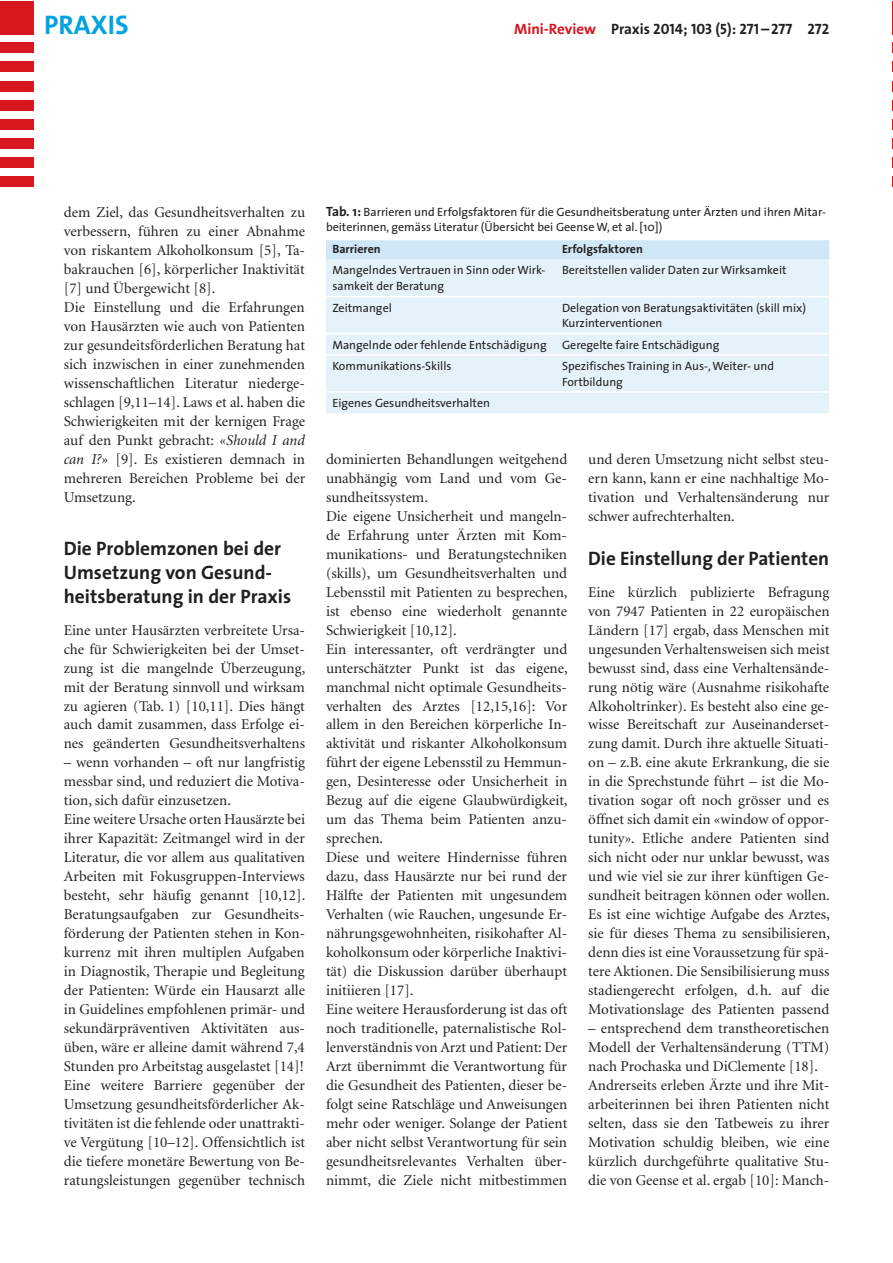
<style>
.page{position:relative;width:893px;height:1263px;background:#fff}
.page>*{position:absolute;margin:0;border:0;box-sizing:border-box;transform-origin:0 0}
.t1{font:700 27px "The Sans B W7";color:#00a2df}
.t2{font:700 19.5px/24px "The Sans";color:#231f20}
.t3{font:15px/18.9px "Minion";color:#231f20}
.t4{font:15px "The Sans Bold Caps";color:#231f20}
.t5{font:12px/15.8px "The Sans";color:#231f20}
.t6{font:700 12px "The Sans";color:#231f20}
.s1{font-family:"The Sans B W7";font-weight:700;color:#d7171f}
.s2{font-family:"The Sans B W7";font-weight:700}
.s3{font-style:italic}
.s4{font-weight:700;font-size:13.5px}
</style>
<div class="page">
<div style="left:0;top:1px;width:34px;height:33px;background:#d8171f"></div>
<div style="left:0;top:43px;width:34px;height:10px;background:#d8171f"></div>
<div style="left:0;top:62px;width:34px;height:10px;background:#d8171f"></div>
<div style="left:0;top:81px;width:34px;height:10px;background:#d8171f"></div>
<div style="left:0;top:100px;width:34px;height:11px;background:#d8171f"></div>
<div style="left:0;top:119px;width:34px;height:11px;background:#d8171f"></div>
<div style="left:0;top:138px;width:34px;height:11px;background:#d8171f"></div>
<div style="left:0;top:157px;width:34px;height:11px;background:#d8171f"></div>
<div style="left:0;top:176px;width:34px;height:11px;background:#d8171f"></div>
<svg style="left:326px;top:240px;width:503px;height:20px;background:#d0e7f7"></svg>
<div style="left:326px;top:260px;width:503px;height:153px;background:#e6f2fa"></div>
<hr style="left:326px;top:391px;width:503px;height:2px;background:#fff">
<hr style="left:326px;top:296px;width:503px;height:1px;background:#fff">
<hr style="left:326px;top:333px;width:503px;height:1px;background:#fff">
<hr style="left:326px;top:354px;width:503px;height:2px;background:#fff">
<h1 class="t1" style="left:44px;top:8px;width:86px">PRAXIS</h1>
<p class="t4" style="left:514px;top:17px;width:316px"><span class="s1">Mini-Review</span> <span class="s2">Praxis</span> 2014<span class="s2">;</span> 103 (5)<span class="s2">:</span> 271 <span class="s2">–</span> 277 272</p>
<p class="t3" style="left:64px;top:203px;width:243px">dem Ziel, das Gesundheitsverhalten zu verbessern, führen zu einer Abnahme von riskantem Alkoholkonsum [5], Ta&shy;bakrauchen [6], körperlicher Inaktivität [7] und Übergewicht [8].<br>Die Einstellung und die Erfahrungen von Hausärzten wie auch von Patienten zur gesundeitsförderlichen Beratung hat sich inzwischen in einer zunehmenden wissenschaftlichen Literatur niederge&shy;schlagen [9,11–14]. Laws et al. haben die Schwierigkeiten mit der kernigen Frage auf den Punkt gebracht: <span class="s3">«Should I and can I?»</span> [9]. Es existieren demnach in mehreren Bereichen Probleme bei der Umsetzung.</p>
<h2 class="t2" style="left:64px;top:536px;width:229px">Die Problemzonen bei der<br>Umsetzung von Gesund&shy;heitsberatung in der Praxis</h2>
<p class="t3" style="left:64px;top:621px;width:243px;text-align:justify">Eine unter Hausärzten verbreitete Ursa&shy;che für Schwierigkeiten bei der Umset&shy;zung ist die mangelnde Überzeugung, mit der Beratung sinnvoll und wirksam zu agieren (Tab. 1) [10,11]. Dies hängt auch damit zusammen, dass Erfolge ei&shy;nes geänderten Gesundheitsverhaltens</p>
<p class="t3" style="left:64px;top:754px;width:243px">– wenn vorhanden – oft nur langfristig messbar sind, und reduziert die Motiva&shy;tion, sich dafür einzusetzen.<br>Eine weitere Ursache orten Hausärzte bei ihrer Kapazität: Zeitmangel wird in der Literatur, die vor allem aus qualitativen Arbeiten mit Fokusgruppen-Interviews besteht, sehr häufig genannt [10,12].<br>Beratungsaufgaben zur Gesundheits&shy;förderung der Patienten stehen in Kon&shy;kurrenz mit ihren multiplen Aufgaben in Diagnostik, Therapie und Begleitung der Patienten: Würde ein Hausarzt alle in Guidelines empfohlenen primär- und sekundärpräventiven Aktivitäten aus&shy;üben, wäre er alleine damit während 7,4<br>Stunden pro Arbeitstag ausgelastet [14]!<br>Eine weitere Barriere gegenüber der Umsetzung gesundheitsförderlicher Ak&shy;tivitäten ist die fehlende oder unattrakti&shy;ve Vergütung [10–12]. Offensichtlich ist die tiefere monetäre Bewertung von Be&shy;ratungsleistungen gegenüber technisch</p>
<p class="t5" style="left:326px;top:203px;width:501px"><span class="s4">Tab. 1:</span> Barrieren und Erfolgsfaktoren für die Gesundheitsberatung unter Ärzten und ihren Mitar&shy;beiterinnen, gemäss Literatur (Übersicht bei Geense W, et al. [10])</p>
<p class="t6" style="left:332px;top:239px;width:50px">Barrieren</p>
<p class="t6" style="left:562px;top:239px;width:82px">Erfolgsfaktoren</p>
<p class="t5" style="left:332px;top:262px;width:215px">Mangelndes Vertrauen in Sinn oder Wirk&shy;samkeit der Beratung</p>
<p class="t5" style="left:562px;top:262px;width:226px">Bereitstellen valider Daten zur Wirksamkeit</p>
<p class="t5" style="left:332px;top:299px;width:61px">Zeitmangel</p>
<p class="t5" style="left:562px;top:299px;width:246px">Delegation von Beratungsaktivitäten (skill mix)<br>Kurzinterventionen</p>
<p class="t5" style="left:332px;top:336px;width:216px">Mangelnde oder fehlende Entschädigung</p>
<p class="t5" style="left:562px;top:336px;width:159px">Geregelte faire Entschädigung</p>
<p class="t5" style="left:332px;top:357px;width:121px">Kommunikations-Skills</p>
<p class="t5" style="left:562px;top:357px;width:214px">Spezifisches Training in Aus-, Weiter- und<br>Fortbildung</p>
<p class="t5" style="left:332px;top:395px;width:159px">Eigenes Gesundheitsverhalten</p>
<p class="t3" style="left:326px;top:450px;width:243px">dominierten Behandlungen weitgehend unabhängig vom Land und vom Ge&shy;sundheitssystem.<br>Die eigene Unsicherheit und mangeln&shy;de Erfahrung unter Ärzten mit Kom&shy;munikations- und Beratungstechniken (skills), um Gesundheitsverhalten und Lebensstil mit Patienten zu besprechen, ist ebenso eine wiederholt genannte Schwierigkeit [10,12].<br>Ein interessanter, oft verdrängter und unterschätzter Punkt ist das eigene, manchmal nicht optimale Gesundheits&shy;verhalten des Arztes [12,15,16]: Vor allem in den Bereichen körperliche In&shy;aktivität und riskanter Alkoholkonsum führt der eigene Lebensstil zu Hemmun&shy;gen, Desinteresse oder Unsicherheit in Bezug auf die eigene Glaubwürdigkeit, um das Thema beim Patienten anzu&shy;sprechen.<br>Diese und weitere Hindernisse führen dazu, dass Hausärzte nur bei rund der Hälfte der Patienten mit ungesundem Verhalten (wie Rauchen, ungesunde Er&shy;nährungsgewohnheiten, risikohafter Al&shy;koholkonsum oder körperliche Inaktivi&shy;tät) die Diskussion darüber überhaupt initiieren [17].<br>Eine weitere Herausforderung ist das oft noch traditionelle, paternalistische Rol&shy;lenverständnis von Arzt und Patient: Der Arzt übernimmt die Verantwortung für die Gesundheit des Patienten, dieser be&shy;folgt seine Ratschläge und Anweisungen mehr oder weniger. Solange der Patient aber nicht selbst Verantwortung für sein gesundheitsrelevantes Verhalten über&shy;nimmt, die Ziele nicht mitbestimmen</p>
<p class="t3" style="left:588px;top:450px;width:243px;text-align:justify">und deren Umsetzung nicht selbst steu&shy;ern kann, kann er eine nachhaltige Mo&shy;tivation und Verhaltensänderung nur schwer aufrechterhalten.</p>
<h2 class="t2" style="left:588px;top:546px;width:242px">Die Einstellung der Patienten</h2>
<p class="t3" style="left:588px;top:583px;width:243px;text-align:justify">Eine kürzlich publizierte Befragung von 7947 Patienten in 22 europäischen Ländern [17] ergab, dass Menschen mit ungesunden Verhaltensweisen sich meist bewusst sind, dass eine Verhaltensände&shy;rung nötig wäre (Ausnahme risikohafte Alkoholtrinker). Es besteht also eine ge&shy;wisse Bereitschaft zur Auseinanderset&shy;zung damit. Durch ihre aktuelle Situati&shy;on – z.B. eine akute Erkrankung, die sie in die Sprechstunde führt – ist die Mo&shy;tivation sogar oft noch grösser und es öffnet sich damit ein «window of oppor&shy;tunity». Etliche andere Patienten sind sich nicht oder nur unklar bewusst, was und wie viel sie zur ihrer künftigen Ge&shy;sundheit beitragen können oder wollen.<br>Es ist eine wichtige Aufgabe des Arztes, sie für dieses Thema zu sensibilisieren, denn dies ist eine Voraussetzung für spä&shy;tere Aktionen. Die Sensibilisierung muss stadiengerecht erfolgen, d. h. auf die Motivationslage des Patienten passend</p>
<p class="t3" style="left:588px;top:1019px;width:243px">– entsprechend dem transtheoretischen Modell der Verhaltensänderung ( TTM) nach Prochaska und DiClemente [18].<br>Andrerseits erleben Ärzte und ihre Mit&shy;arbeiterinnen bei ihren Patienten nicht selten, dass sie den Tatbeweis zu ihrer Motivation schuldig bleiben, wie eine kürzlich durchgeführte qualitative Stu&shy;die von Geense et al. ergab [10]: Manch-</p>
</div>
